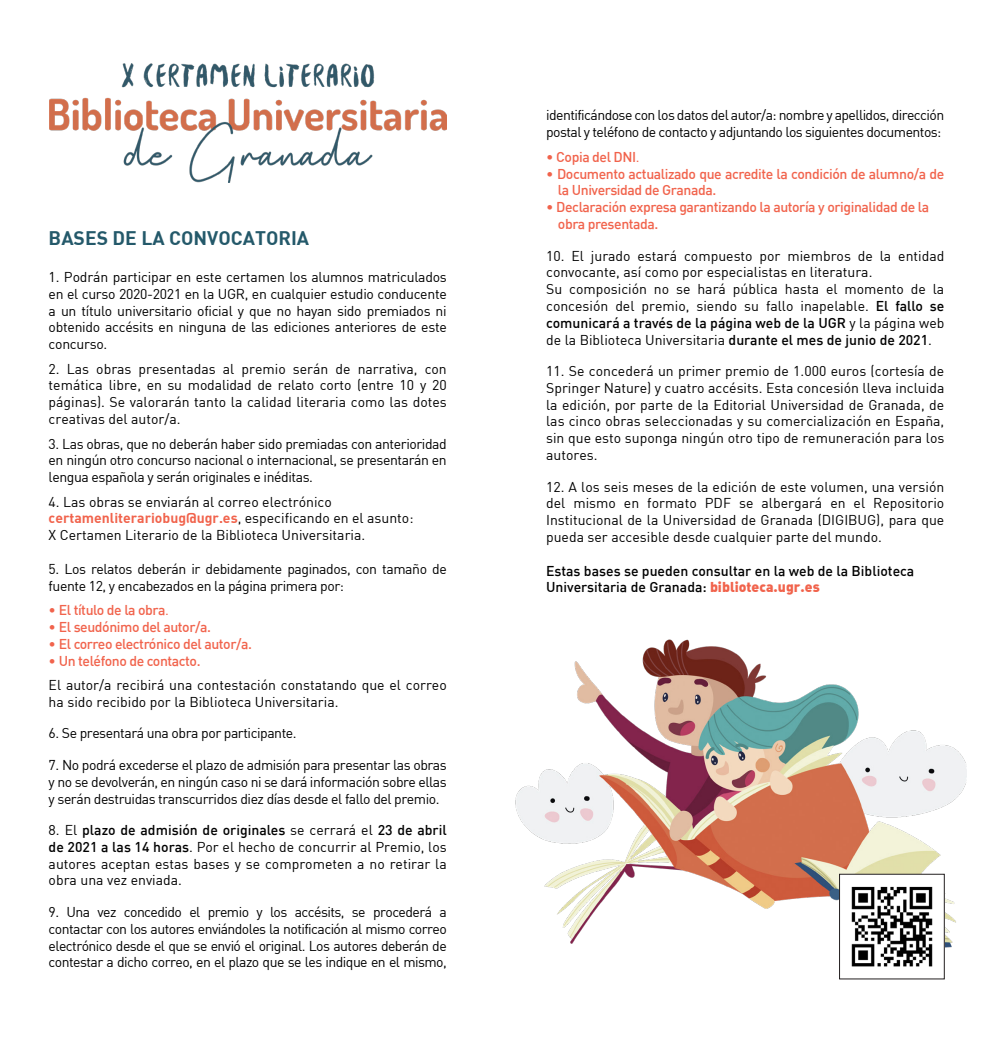
<style>
.page{position:relative;width:993px;height:1042px;background:#fff}
.page>*{position:absolute;margin:0;border:0;box-sizing:border-box;transform-origin:0 0}
.t1{font:19.25px "DIN Bold";color:#24596a}
.t2{font:14px/16.8px "DIN";color:#000;text-align:justify}
.t3{font:500 14px/16.8px "DIN";letter-spacing:-.03em;color:#f1634c}
.t4{font:14px/16.8px "DIN";letter-spacing:-.03em;color:#000}
.t5{font:14px/16.8px "DIN";letter-spacing:-.04em;color:#000}
.t6{font:500 14px/16.8px "DIN";color:#000}
.t7{font:14px "DIN Bold";color:#f1634c}
.s1{font-family:"DIN";color:#000}
.s2{font-weight:400}
.s3{color:#f1634c}
.s4{font-weight:500;color:#f1634c}
.s5{font-weight:500}
.s6{font-family:"DIN Black Alternate";font-weight:400;color:#f1634c}
</style>
<div class="page">
<img style="left:515px;top:639px;width:451px;height:309px">
<img style="left:841px;top:876px;width:101px;height:91px">
<div style="left:839px;top:874px;width:105px;height:105px;border:1px solid #231f20"></div>
<img style="left:50px;top:63px;width:396px;height:119px">
<h1 class="t1" style="left:49px;top:226px;width:262px">BASES DE LA CONVOCATORIA</h1>
<p class="t2" style="left:49px;top:268px;width:399px">1. Podrán participar en este certamen los alumnos matriculados en el curso 2020-2021 en la UGR, en cualquier estudio conducente a un título universitario oficial y que no hayan sido premiados ni obtenido accésits en ninguna de las ediciones anteriores de este concurso.</p>
<p class="t2" style="left:49px;top:360px;width:399px">2. Las obras presentadas al premio serán de narrativa, con temática libre, en su modalidad de relato corto (entre 10 y 20 páginas). Se valorarán tanto la calidad literaria como las dotes creativas del autor/a.</p>
<p class="t2" style="left:49px;top:435px;width:399px">3. Las obras, que no deberán haber sido premiadas con anterioridad en ningún otro concurso nacional o internacional, se presentarán en lengua española y serán originales e inéditas.</p>
<p class="t2" style="left:49px;top:493px;width:284px">4. Las obras se enviarán al correo electrónico</p>
<p class="t7" style="left:49px;top:509px;width:366px">certamenliterariobug@ugr.es<span class="s1">, especificando en el asunto:</span></p>
<p class="t2" style="left:49px;top:526px;width:318px">X Certamen Literario de la Biblioteca Universitaria.</p>
<p class="t4" style="left:49px;top:560px;width:399px">5. Los relatos deberán ir debidamente paginados, con tamaño de fuente 12, y encabezados en la página primera por:</p>
<p class="t3" style="left:49px;top:601px;width:122px"><span class="s2">•</span> El título de la obra<span class="s2">.</span></p>
<p class="t3" style="left:49px;top:618px;width:164px"><span class="s2">•</span> El seudónimo del autor/a.</p>
<p class="t3" style="left:49px;top:635px;width:205px"><span class="s2">•</span> El correo electrónico del autor/a.</p>
<p class="t2" style="left:49px;top:648px;width:399px;line-height:24.5px"><span class="s3">•</span> <span class="s4">Un teléfono de contacto.<br></span>El autor/a recibirá una contestación constatando que el correo</p>
<p class="t2" style="left:49px;top:693px;width:291px">ha sido recibido por la Biblioteca Universitaria.</p>
<p class="t4" style="left:49px;top:725px;width:249px">6. Se presentará una obra por participante.</p>
<p class="t2" style="left:49px;top:756px;width:399px">7. No podrá excederse el plazo de admisión para presentar las obras y no se devolverán, en ningún caso ni se dará información sobre ellas y serán destruidas transcurridos diez días desde el fallo del premio.</p>
<p class="t2" style="left:49px;top:821px;width:399px">8. El <span class="s5">plazo de admisión de originales</span> se cerrará el <span class="s5">23 de abril de 2021 a las 14 horas</span>. Por el hecho de concurrir al Premio, los autores aceptan estas bases y se comprometen a no retirar la obra una vez enviada.</p>
<p class="t2" style="left:49px;top:903px;width:399px">9. Una vez concedido el premio y los accésits, se procederá a contactar con los autores enviándoles la notificación al mismo correo electrónico desde el que se envió el original. Los autores deberán de contestar a dicho correo, en el plazo que se les indique en el mismo,</p>
<p class="t5" style="left:546px;top:107px;width:399px">identificándose con los datos del autor/a: nombre y apellidos, dirección postal y teléfono de contacto y adjuntando los siguientes documentos:</p>
<p class="t3" style="left:546px;top:148px;width:95px"><span class="s2">•</span> Copia del DNI<span class="s2">.</span></p>
<p class="t3" style="left:557px;top:165px;width:388px;text-indent:-12px"><span class="s2">•</span> Documento actualizado que acredite la condición de alumno/a de la Universidad de Granada.</p>
<p class="t3" style="left:557px;top:198px;width:372px;text-indent:-12px"><span class="s2">•</span> Declaración expresa garantizando la autoría y originalidad de la obra presentada.</p>
<p class="t2" style="left:546px;top:247px;width:399px;text-align:left">10. El jurado estará compuesto por miembros de la entidad convocante, así como por especialistas en literatura.<br>Su composición no se hará pública hasta el momento de la concesión del premio, siendo su fallo inapelable. <span class="s5">El fallo se comunicará a través de la página web de la UGR</span> y la página web de la Biblioteca Universitaria <span class="s5">durante el mes de junio de 2021</span>.</p>
<p class="t2" style="left:546px;top:362px;width:399px">11. Se concederá un primer premio de 1.000 euros (cortesía de Springer Nature) y cuatro accésits. Esta concesión lleva incluida la edición, por parte de la Editorial Universidad de Granada, de las cinco obras seleccionadas y su comercialización en España, sin que esto suponga ningún otro tipo de remuneración para los autores.</p>
<p class="t2" style="left:546px;top:478px;width:399px">12. A los seis meses de la edición de este volumen, una versión del mismo en formato PDF se albergará en el Repositorio Institucional de la Universidad de Granada (DIGIBUG), para que pueda ser accesible desde cualquier parte del mundo.</p>
<p class="t6" style="left:546px;top:562px;width:369px">Estas bases se pueden consultar en la web de la Biblioteca<br>Universitaria de Granada: <span class="s6">biblioteca.ugr.es</span></p>
</div>
